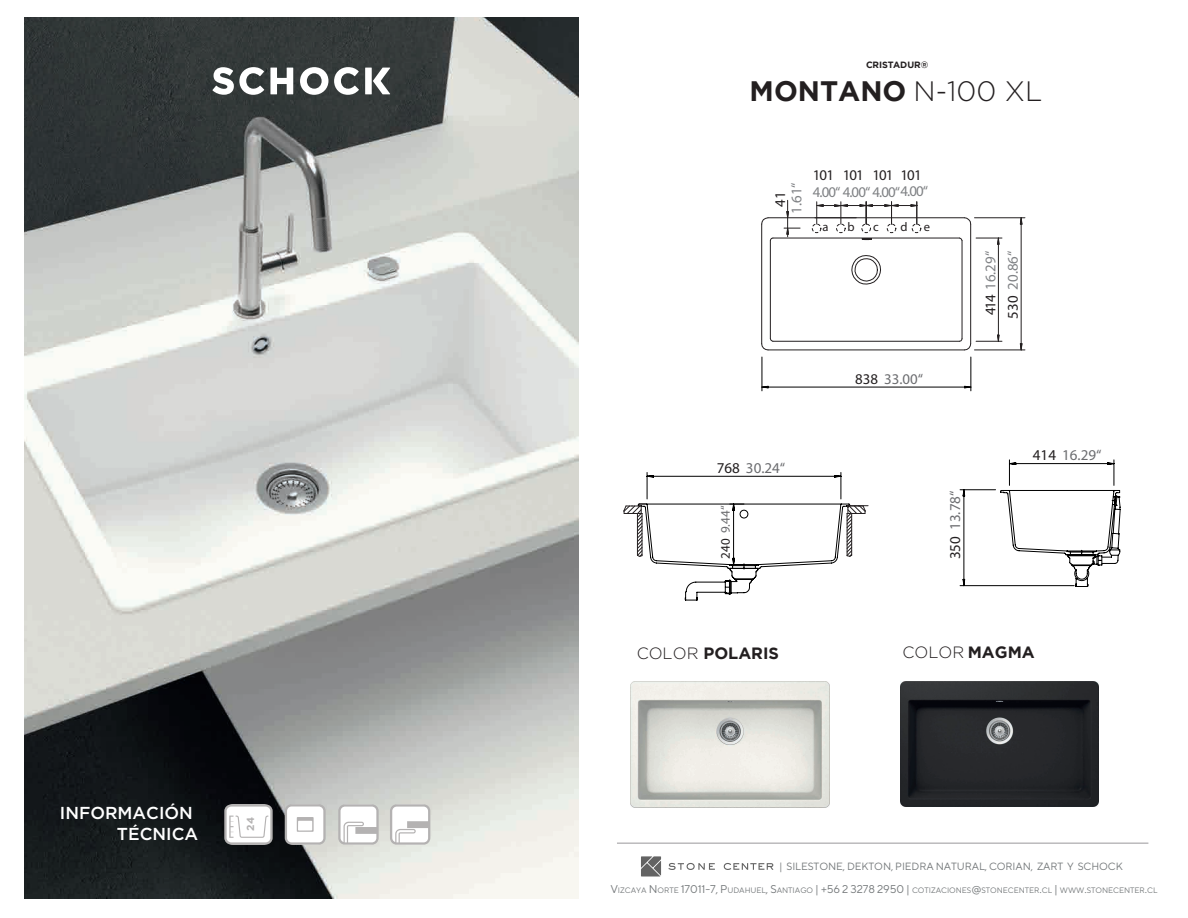
<style>
.page{position:relative;width:1188px;height:918px;background:#fff}
.page>*{position:absolute;margin:0;border:0;box-sizing:border-box;transform-origin:0 0}
.t1{font:700 28.05px "Gotham";color:#231f20}
.t2{font:500 17.25px/20.7px "Gotham";color:#fff}
.t3{font:700 16.35px "Gotham";color:#231f20}
.t4{font:300 16.35px "Gotham";color:#231f20}
.t5{font:15px "Myriad Pro";color:#6c6d70}
.t6{font:14.85px "Myriad Pro";color:#808285}
.t7{font:14.85px "Myriad Pro";letter-spacing:-.06em;color:#231f20}
.t8{font:14.85px "Myriad Pro";color:#6c6d70}
.t9{font:13.05px "Myriad Pro";color:#6c6d70}
.t10{font:12.6px "Myriad Pro";color:#231f20}
.t11{font:10.5px "TT Norms";letter-spacing:-.005em;color:#74787a}
.t12{font:700 10.35px "Gotham";color:#b4b2b2}
.t13{font:700 9.15px "Gotham";letter-spacing:-.01em;color:#231f20}
.t14{font:7.95px "TT Norms";letter-spacing:-.005em;color:#74787a}
.s1{font-weight:300}
.s2{color:#231f20}
.s3{font-weight:700}
.s4{font-size:11.25px}
</style>
<div class="page">
<img style="left:24px;top:17px;width:554px;height:882px">
<svg style="left:668px;top:863px;width:105px;height:7px"></svg>
<svg style="left:641px;top:856px;width:20px;height:21px"></svg>
<svg style="left:212px;top:67px;width:52px;height:28px"></svg>
<svg style="left:270px;top:68px;width:23px;height:26px"></svg>
<svg style="left:300px;top:67px;width:28px;height:28px"></svg>
<svg style="left:334px;top:67px;width:25px;height:28px"></svg>
<div style="left:365px;top:68px;width:7px;height:26px;background:#fff"></div>
<svg style="left:373px;top:68px;width:17px;height:26px"></svg>
<hr style="left:617px;top:843px;width:531px;height:1px;background:#99989b">
<svg style="left:390px;top:804px;width:40px;height:41px"></svg>
<svg style="left:338px;top:804px;width:41px;height:41px"></svg>
<svg style="left:285px;top:804px;width:41px;height:41px"></svg>
<svg style="left:224px;top:804px;width:49px;height:41px"></svg>
<img style="left:901px;top:681px;width:198px;height:126px">
<img style="left:630px;top:681px;width:200px;height:126px">
<svg style="left:962px;top:459px;width:159px;height:128px"></svg>
<hr style="left:960px;top:489px;width:36px;height:1px;background:#000">
<hr style="left:960px;top:585px;width:114px;height:1px;background:#000">
<hr style="left:963px;top:490px;width:1px;height:96px;background:#000">
<svg style="left:623px;top:472px;width:245px;height:129px"></svg>
<svg style="left:964px;top:385px;width:8px;height:4px"></svg>
<svg style="left:762px;top:385px;width:7px;height:4px"></svg>
<hr style="left:762px;top:387px;width:209px;height:1px;background:#000">
<hr style="left:970px;top:357px;width:1px;height:34px;background:#000">
<hr style="left:761px;top:357px;width:1px;height:34px;background:#000">
<hr style="left:770px;top:241px;width:1px;height:98px;background:#231f20">
<svg style="left:769px;top:237px;width:5px;height:5px"></svg>
<hr style="left:773px;top:341px;width:186px;height:1px;background:#231f20">
<hr style="left:773px;top:238px;width:186px;height:1px;background:#231f20">
<hr style="left:962px;top:241px;width:1px;height:98px;background:#231f20">
<svg style="left:761px;top:217px;width:8px;height:8px"></svg>
<svg style="left:851px;top:255px;width:30px;height:30px"></svg>
<hr style="left:970px;top:224px;width:1px;height:120px;background:#231f20">
<hr style="left:768px;top:350px;width:197px;height:1px;background:#231f20">
<svg style="left:761px;top:338px;width:13px;height:13px"></svg>
<hr style="left:761px;top:224px;width:1px;height:120px;background:#231f20">
<hr style="left:768px;top:217px;width:197px;height:1px;background:#231f20">
<svg style="left:964px;top:217px;width:8px;height:8px"></svg>
<hr style="left:998px;top:238px;width:1px;height:103px;background:#231f20">
<svg style="left:959px;top:334px;width:43px;height:17px"></svg>
<svg style="left:976px;top:237px;width:26px;height:8px"></svg>
<svg style="left:1019px;top:218px;width:4px;height:7px"></svg>
<svg style="left:1019px;top:343px;width:4px;height:7px"></svg>
<hr style="left:1021px;top:218px;width:1px;height:132px;background:#231f20">
<hr style="left:974px;top:217px;width:51px;height:1px;background:#231f20">
<hr style="left:974px;top:350px;width:51px;height:1px;background:#231f20">
<hr style="left:822px;top:205px;width:44px;height:1px;background:#231f20">
<hr style="left:787px;top:200px;width:1px;height:37px;background:#231f20">
<svg style="left:786px;top:211px;width:3px;height:8px"></svg>
<svg style="left:784px;top:227px;width:16px;height:8px"></svg>
<hr style="left:866px;top:205px;width:50px;height:1px;background:#231f20">
<svg style="left:859px;top:202px;width:14px;height:22px"></svg>
<svg style="left:884px;top:202px;width:15px;height:22px"></svg>
<svg style="left:910px;top:202px;width:8px;height:22px"></svg>
<svg style="left:834px;top:202px;width:14px;height:22px"></svg>
<svg style="left:816px;top:202px;width:8px;height:22px"></svg>
<div style="left:912px;top:224px;width:9px;height:9px;border:1px dashed #231f20;border-radius:50%"></div>
<div style="left:887px;top:224px;width:9px;height:9px;border:1px dashed #231f20;border-radius:50%"></div>
<div style="left:861px;top:224px;width:10px;height:9px;border:1px dashed #231f20;border-radius:50%"></div>
<div style="left:836px;top:224px;width:10px;height:9px;border:1px dashed #231f20;border-radius:50%"></div>
<div style="left:812px;top:224px;width:9px;height:9px;border:1px dashed #231f20;border-radius:50%"></div>
<h2 class="t2" style="left:117px;top:802px;width:83px;text-indent:-57px">INFORMACIÓN<br>TÉCNICA</h2>
<h3 class="t12" style="left:244px;top:831px;width:15px;rotate:-90deg">24</h3>
<p class="t13" style="left:866px;top:59px;width:64px">CRISTADUR®</p>
<h1 class="t1" style="left:750px;top:75px;width:294px">MONTANO <span class="s1">N-100 XL</span></h1>
<h3 class="t7" style="left:771px;top:207px;width:17px;rotate:-90deg">41</h3>
<h3 class="t6" style="left:787px;top:214px;width:33px;rotate:-90deg">1.61“</h3>
<h3 class="t7" style="left:843px;top:166px;width:23px">101</h3>
<h3 class="t7" style="left:872px;top:166px;width:23px">101</h3>
<h3 class="t7" style="left:901px;top:166px;width:23px">101</h3>
<h3 class="t7" style="left:813px;top:166px;width:23px">101</h3>
<h3 class="t6" style="left:813px;top:182px;width:117px">4.00“ 4.00“ 4.00“4.00“</h3>
<h3 class="t10" style="left:823px;top:219px;width:8px">a</h3>
<h3 class="t10" style="left:848px;top:219px;width:9px">b</h3>
<h3 class="t10" style="left:873px;top:219px;width:7px">c</h3>
<h3 class="t10" style="left:900px;top:219px;width:9px">d</h3>
<h3 class="t10" style="left:924px;top:219px;width:8px">e</h3>
<h3 class="t8" style="left:855px;top:369px;width:69px"><span class="s2">838</span> 33.00“</h3>
<h3 class="t6" style="left:981px;top:315px;width:66px;rotate:-90deg"><span class="s2">414</span> 16.29“</h3>
<h3 class="t6" style="left:1004px;top:319px;width:69px;rotate:-90deg"><span class="s2">530</span> 20.86“</h3>
<h3 class="t5" style="left:717px;top:458px;width:70px"><span class="s2">768</span> 30.24“</h3>
<h3 class="t9" style="left:717px;top:559px;width:54px;rotate:-90deg"><span class="s2">240</span> 9.44“</h3>
<h3 class="t5" style="left:946px;top:559px;width:70px;rotate:-90deg"><span class="s2">350</span> 13.78“</h3>
<h3 class="t5" style="left:1033px;top:445px;width:70px"><span class="s2">414</span> 16.29“</h3>
<h3 class="t3" style="left:637px;top:643px;width:144px"><span class="s1">COLOR</span> POLARIS</h3>
<h3 class="t4" style="left:902px;top:642px;width:134px">COLOR <span class="s3">MAGMA</span></h3>
<h3 class="t11" style="left:779px;top:860px;width:345px">| SILESTONE, DEKTON, PIEDRA NATURAL, CORIAN, ZART Y SCHOCK</h3>
<p class="t14" style="left:610px;top:886px;width:549px"><span class="s4">V</span>IZCAYA <span class="s4">N</span>ORTE <span class="s4">17011-7, P</span>UDAHUEL<span class="s4">, S</span>ANTIAGO <span class="s4">| +56 2 3278 2950 |</span> COTIZACIONES<span class="s4">@</span>STONECENTER<span class="s4">.</span>CL <span class="s4">|</span> WWW<span class="s4">.</span>STONECENTER<span class="s4">.</span>CL</p>
</div>
